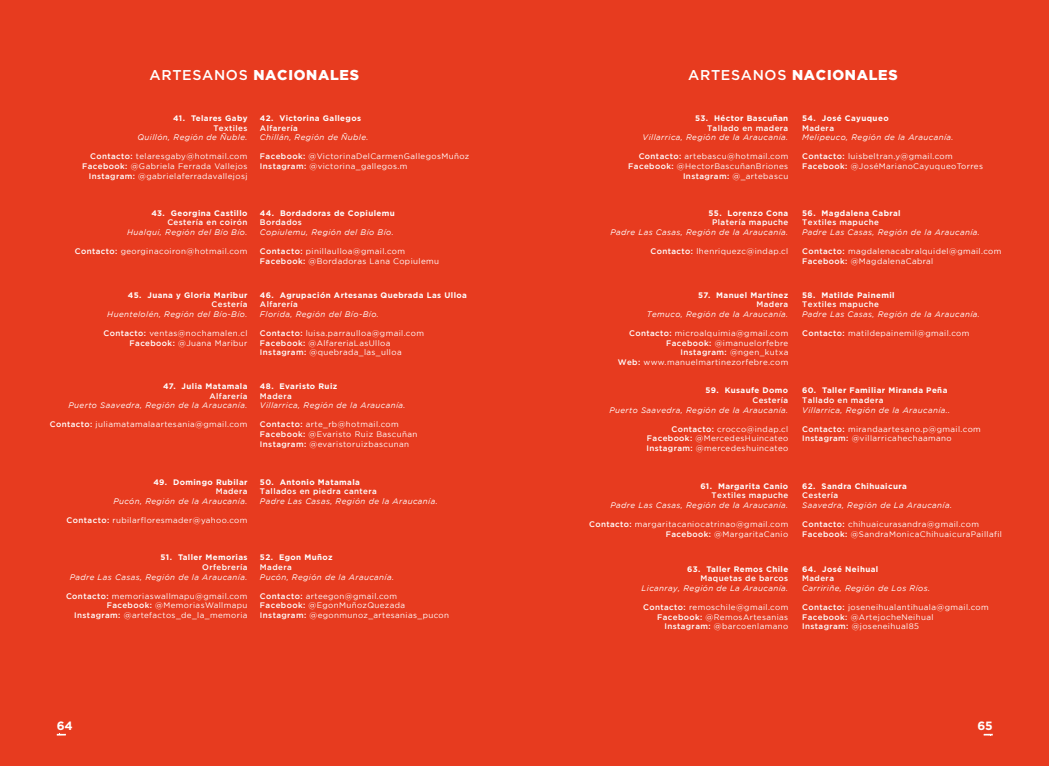
<style>
.page{position:relative;width:1049px;height:766px;background:#fff}
.page>*{position:absolute;margin:0;border:0;box-sizing:border-box;transform-origin:0 0}
.t1{font:900 14.2px "Gotham";letter-spacing:.05em;color:#fff}
.t2{font:700 12px "Gotham";color:#fff}
.t3{font:8px/9.6px "Gotham";letter-spacing:.05em;color:#fff}
.t4{font:italic 8px "Gotham";letter-spacing:.05em;color:#fff}
.t5{font:700 8px "Gotham";letter-spacing:.05em;color:#fff}
.t6{font:500 8px "Gotham";letter-spacing:.05em;color:#fff}
.s1{font-weight:500}
</style>
<div class="page">
<div style="left:0;top:0;width:1049px;height:765px;background:#e73b1f"></div>
<svg style="left:57px;top:733px;width:9px;height:3px"></svg>
<svg style="left:983px;top:733px;width:10px;height:3px"></svg>
<h1 class="t1" style="left:149px;top:69px;width:211px"><span class="s1">ARTESANOS</span> NACIONALES</h1>
<p class="t5" style="left:173px;top:113px;width:76px">41. Telares Gaby</p>
<p class="t6" style="left:213px;top:125px;width:36px">Textiles</p>
<p class="t4" style="left:137px;top:134px;width:111px">Quillón, Región de Ñuble.</p>
<p class="t3" style="left:82px;top:151px;width:167px;text-align:right"><span class="s1">Contacto:</span> telaresgaby@hotmail.com<br><span class="s1">Facebook:</span> @Gabriela Ferrada Vallejos<br><span class="s1">Instagram:</span> @gabrielaferradavallejosj</p>
<p class="t5" style="left:151px;top:208px;width:98px">43. Georgina Castillo</p>
<p class="t6" style="left:167px;top:219px;width:82px">Cestería en coirón</p>
<p class="t4" style="left:127px;top:229px;width:122px">Hualqui, Región del Bío Bío.</p>
<p class="t3" style="left:75px;top:246px;width:174px"><span class="s1">Contacto:</span> georginacoiron@hotmail.com</p>
<p class="t5" style="left:128px;top:290px;width:121px">45. Juana y Gloria Maribur</p>
<p class="t6" style="left:212px;top:301px;width:37px">Cestería</p>
<p class="t4" style="left:107px;top:311px;width:142px">Huentelolén, Región del Bío-Bío.</p>
<p class="t3" style="left:104px;top:328px;width:145px;text-align:right"><span class="s1">Contacto:</span> ventas@nochamalen.cl<br><span class="s1">Facebook:</span> @Juana Maribur</p>
<p class="t5" style="left:260px;top:113px;width:103px">42. Victorina Gallegos</p>
<p class="t6" style="left:260px;top:125px;width:39px">Alfarería</p>
<p class="t4" style="left:260px;top:134px;width:110px">Chillán, Región de Ñuble.</p>
<p class="t3" style="left:260px;top:152px;width:211px"><span class="s1">Facebook:</span> @VictorinaDelCarmenGallegosMuñoz<br><span class="s1">Instagram:</span> @victorina_gallegos.m</p>
<p class="t5" style="left:260px;top:208px;width:136px">44. Bordadoras de Copiulemu</p>
<p class="t6" style="left:260px;top:219px;width:43px">Bordados</p>
<p class="t4" style="left:260px;top:229px;width:135px">Copiulemu, Región del Bío Bío.</p>
<p class="t3" style="left:260px;top:246px;width:181px"><span class="s1">Contacto:</span> pinillaulloa@gmail.com<br><span class="s1">Facebook:</span> @Bordadoras Lana Copiulemu</p>
<p class="t5" style="left:260px;top:290px;width:208px">46. Agrupación Artesanas Quebrada Las Ulloa</p>
<p class="t6" style="left:260px;top:301px;width:39px">Alfarería</p>
<p class="t4" style="left:260px;top:311px;width:120px">Florida, Región del Bío-Bío.</p>
<p class="t3" style="left:260px;top:328px;width:165px"><span class="s1">Contacto:</span> luisa.parraulloa@gmail.com<br><span class="s1">Facebook:</span> @AlfareriaLasUlloa<br><span class="s1">Instagram:</span> @quebrada_las_ulloa</p>
<p class="t5" style="left:163px;top:381px;width:86px">47. Julia Matamala</p>
<p class="t6" style="left:210px;top:392px;width:39px">Alfarería</p>
<p class="t4" style="left:69px;top:402px;width:180px">Puerto Saavedra, Región de la Araucanía.</p>
<p class="t3" style="left:50px;top:420px;width:199px"><span class="s1">Contacto:</span> juliamatamalaartesania@gmail.com</p>
<p class="t5" style="left:153px;top:477px;width:96px">49. Domingo Rubilar</p>
<p class="t6" style="left:216px;top:488px;width:33px">Madera</p>
<p class="t4" style="left:113px;top:497px;width:136px">Pucón, Región de la Araucanía.</p>
<p class="t3" style="left:67px;top:515px;width:182px"><span class="s1">Contacto:</span> rubilarfloresmader@yahoo.com</p>
<p class="t5" style="left:260px;top:381px;width:79px">48. Evaristo Ruiz</p>
<p class="t6" style="left:260px;top:392px;width:33px">Madera</p>
<p class="t4" style="left:260px;top:402px;width:147px">Villarrica, Región de la Araucanía.</p>
<p class="t3" style="left:260px;top:420px;width:159px"><span class="s1">Contacto:</span> arte_rb@hotmail.com<br><span class="s1">Facebook:</span> @Evaristo Ruiz Bascuñan<br><span class="s1">Instagram:</span> @evaristoruizbascunan</p>
<p class="t5" style="left:260px;top:477px;width:101px">50. Antonio Matamala</p>
<p class="t6" style="left:260px;top:488px;width:118px">Tallados en piedra cantera</p>
<p class="t4" style="left:260px;top:497px;width:179px">Padre Las Casas, Región de la Araucanía.</p>
<p class="t5" style="left:161px;top:552px;width:88px">51. Taller Memorias</p>
<p class="t6" style="left:202px;top:564px;width:47px">Orfebrería</p>
<p class="t4" style="left:70px;top:573px;width:179px">Padre Las Casas, Región de la Araucanía.</p>
<p class="t3" style="left:66px;top:591px;width:183px;text-align:right"><span class="s1">Contacto:</span> memoriaswallmapu@gmail.com<br><span class="s1">Facebook:</span> @MemoriasWallmapu<br><span class="s1">Instagram:</span> @artefactos_de_la_memoria</p>
<p class="t5" style="left:260px;top:552px;width:74px">52. Egon Muñoz</p>
<p class="t6" style="left:260px;top:564px;width:33px">Madera</p>
<p class="t4" style="left:260px;top:573px;width:136px">Pucón, Región de la Araucanía.</p>
<p class="t3" style="left:260px;top:591px;width:191px"><span class="s1">Contacto:</span> arteegon@gmail.com<br><span class="s1">Facebook:</span> @EgonMuñozQuezada<br><span class="s1">Instagram:</span> @egonmunoz_artesanias_pucon</p>
<h2 class="t2" style="left:57px;top:718px;width:18px">64</h2>
<h1 class="t1" style="left:688px;top:69px;width:211px"><span class="s1">ARTESANOS</span> NACIONALES</h1>
<p class="t5" style="left:695px;top:113px;width:95px">53. Héctor Bascuñan</p>
<p class="t6" style="left:707px;top:125px;width:83px">Tallado en madera</p>
<p class="t4" style="left:642px;top:134px;width:147px">Villarrica, Región de la Araucanía.</p>
<p class="t3" style="left:628px;top:152px;width:161px;text-align:right"><span class="s1">Contacto:</span> artebascu@hotmail.com<br><span class="s1">Facebook:</span> @HectorBascuñanBriones<br><span class="s1">Instagram:</span> @_artebascu</p>
<p class="t5" style="left:708px;top:208px;width:81px">55. Lorenzo Cona</p>
<p class="t6" style="left:712px;top:219px;width:78px">Platería mapuche</p>
<p class="t4" style="left:610px;top:229px;width:179px">Padre Las Casas, Región de la Araucanía.</p>
<p class="t3" style="left:650px;top:246px;width:139px"><span class="s1">Contacto:</span> lhenriquezc@indap.cl</p>
<p class="t5" style="left:698px;top:290px;width:92px">57. Manuel Martínez</p>
<p class="t6" style="left:756px;top:301px;width:33px">Madera</p>
<p class="t4" style="left:647px;top:311px;width:143px">Temuco, Región de la Araucanía.</p>
<p class="t3" style="left:618px;top:328px;width:172px;text-align:right"><span class="s1">Contacto:</span> microalquimia@gmail.com<br><span class="s1">Facebook:</span> @imanuelorfebre<br><span class="s1">Instagram:</span> @ngen_kutxa<br><span class="s1">Web:</span> www.manuelmartinezorfebre.com</p>
<p class="t5" style="left:705px;top:386px;width:84px">59. Kusaufe Domo</p>
<p class="t6" style="left:752px;top:397px;width:37px">Cestería</p>
<p class="t4" style="left:609px;top:406px;width:180px">Puerto Saavedra, Región de la Araucanía.</p>
<p class="t3" style="left:646px;top:424px;width:143px;text-align:justify;text-indent:25px"><span class="s1">Contacto:</span> crocco@indap.cl <span class="s1">Facebook:</span> @MercedesHuincateo <span class="s1">Instagram:</span> @mercedeshuincateo</p>
<p class="t5" style="left:700px;top:481px;width:89px">61. Margarita Canio</p>
<p class="t6" style="left:711px;top:492px;width:78px">Textiles mapuche</p>
<p class="t4" style="left:610px;top:502px;width:179px">Padre Las Casas, Región de la Araucanía.</p>
<p class="t3" style="left:589px;top:519px;width:201px;text-align:right"><span class="s1">Contacto:</span> margaritacaniocatrinao@gmail.com<br><span class="s1">Facebook:</span> @MargaritaCanio</p>
<p class="t5" style="left:687px;top:564px;width:103px">63. Taller Remos Chile</p>
<p class="t6" style="left:700px;top:575px;width:89px">Maquetas de barcos</p>
<p class="t4" style="left:641px;top:585px;width:148px">Licanray, Región de La Araucanía.</p>
<p class="t3" style="left:643px;top:602px;width:147px;text-align:right"><span class="s1">Contacto:</span> remoschile@gmail.com<br><span class="s1">Facebook:</span> @RemosArtesanias<br><span class="s1">Instagram:</span> @barcoenlamano</p>
<p class="t5" style="left:802px;top:113px;width:88px">54. José Cayuqueo</p>
<p class="t6" style="left:802px;top:125px;width:33px">Madera</p>
<p class="t4" style="left:802px;top:134px;width:153px">Melipeuco, Región de la Araucanía.</p>
<p class="t3" style="left:802px;top:151px;width:182px"><span class="s1">Contacto:</span> luisbeltran.y@gmail.com<br><span class="s1">Facebook:</span> @JoséMarianoCayuqueoTorres</p>
<p class="t5" style="left:802px;top:208px;width:100px">56. Magdalena Cabral</p>
<p class="t6" style="left:802px;top:219px;width:78px">Textiles mapuche</p>
<p class="t4" style="left:802px;top:229px;width:179px">Padre Las Casas, Región de la Araucanía.</p>
<p class="t3" style="left:802px;top:246px;width:201px"><span class="s1">Contacto:</span> magdalenacabralquidel@gmail.com<br><span class="s1">Facebook:</span> @MagdalenaCabral</p>
<p class="t5" style="left:802px;top:290px;width:94px">58. Matilde Painemil</p>
<p class="t6" style="left:802px;top:301px;width:78px">Textiles mapuche</p>
<p class="t4" style="left:802px;top:311px;width:179px">Padre Las Casas, Región de la Araucanía.</p>
<p class="t3" style="left:802px;top:328px;width:169px"><span class="s1">Contacto:</span> matildepainemil@gmail.com</p>
<p class="t5" style="left:802px;top:386px;width:147px">60. Taller Familiar Miranda Peña</p>
<p class="t6" style="left:802px;top:397px;width:83px">Tallado en madera</p>
<p class="t4" style="left:802px;top:406px;width:150px">Villarrica, Región de la Araucanía..</p>
<p class="t3" style="left:802px;top:424px;width:180px"><span class="s1">Contacto:</span> mirandaartesano.p@gmail.com<br><span class="s1">Instagram:</span> @villarricahechaamano</p>
<p class="t5" style="left:802px;top:481px;width:106px">62. Sandra Chihuaicura</p>
<p class="t6" style="left:802px;top:492px;width:37px">Cestería</p>
<p class="t4" style="left:802px;top:502px;width:151px">Saavedra, Región de La Araucanía.</p>
<p class="t3" style="left:802px;top:519px;width:201px"><span class="s1">Contacto:</span> chihuaicurasandra@gmail.com<br><span class="s1">Facebook:</span> @SandraMonicaChihuaicuraPaillafil</p>
<p class="t5" style="left:802px;top:564px;width:78px">64. José Neihual</p>
<p class="t6" style="left:802px;top:575px;width:33px">Madera</p>
<p class="t4" style="left:802px;top:585px;width:129px">Carririñe, Región de Los Ríos.</p>
<p class="t3" style="left:802px;top:602px;width:188px"><span class="s1">Contacto:</span> joseneihualantihuala@gmail.com<br><span class="s1">Facebook:</span> @ArtejocheNeihual<br><span class="s1">Instagram:</span> @joseneihual85</p>
<h2 class="t2" style="left:977px;top:718px;width:17px">65</h2>
</div>
